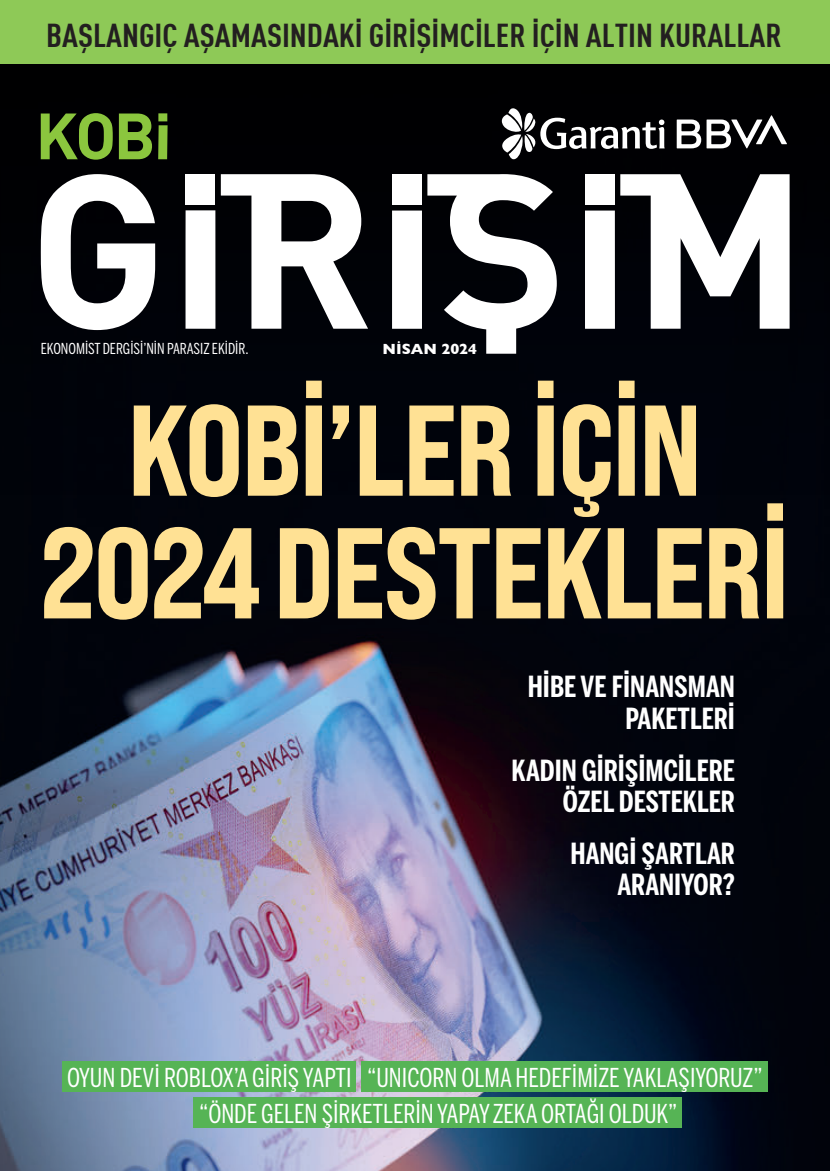
<style>
.page{position:relative;width:830px;height:1171px;background:#fff}
.page>*{position:absolute;margin:0;border:0;box-sizing:border-box;transform-origin:0 0}
.t1{font:128.7px/122.6px "Bebas Neue Pro Exp Eb";letter-spacing:-.02em;color:#ffe194;text-align:center;scale:.9 1}
.t2{font:700 32.4px "DIN Cond";color:#231f20;scale:1.05 1}
.t3{font:700 28.8px/31.5px "Benton Sans Comp";color:#fff;text-align:right}
.t4{font:25.8px "Benton Sans Comp";letter-spacing:-.005em;color:#fff}
.t5{font:15px "Benton Sans Comp";color:#fff}
.t6{font:700 15px "Gill Sans";color:#fff}
</style>
<div class="page">
<img style="left:0;top:585px;width:830px;height:585px">
<div style="left:0;top:0;width:830px;height:585px;background:#00030a"></div>
<div style="left:0;top:0;width:830px;height:64px;background:#8ec957"></div>
<svg style="left:41px;top:113px;width:72px;height:47px"></svg>
<svg style="left:119px;top:113px;width:33px;height:46px"></svg>
<svg style="left:158px;top:113px;width:9px;height:46px"></svg>
<svg style="left:41px;top:174px;width:114px;height:156px"></svg>
<div style="left:185px;top:174px;width:30px;height:30px;background:#fff"></div>
<div style="left:585px;top:174px;width:30px;height:30px;background:#fff"></div>
<svg style="left:221px;top:174px;width:147px;height:154px"></svg>
<div style="left:185px;top:210px;width:30px;height:119px;background:#fff"></div>
<svg style="left:392px;top:174px;width:165px;height:179px"></svg>
<div style="left:585px;top:210px;width:30px;height:119px;background:#fff"></div>
<svg style="left:620px;top:174px;width:169px;height:154px"></svg>
<svg style="left:676px;top:115px;width:111px;height:33px"></svg>
<svg style="left:502px;top:108px;width:162px;height:51px"></svg>
<div style="left:193px;top:1096px;width:489px;height:31px;background:#56b455"></div>
<div style="left:63px;top:1061px;width:293px;height:30px;background:#56b455"></div>
<div style="left:361px;top:1061px;width:406px;height:30px;background:#56b455"></div>
<p class="t2" style="left:46px;top:16px;width:702px">BAŞLANGIÇ AŞAMASINDAKİ GİRİŞİMCİLER İÇİN ALTIN KURALLAR</p>
<p class="t5" style="left:41px;top:339px;width:209px">EKONOMİST DERGİSİ’NİN PARASIZ EKİDİR.</p>
<p class="t6" style="left:382px;top:336px;width:96px">NİSAN 2024</p>
<p class="t1" style="left:40px;top:387px;width:834px">KOBİ’LER İÇİN<br>2024 DESTEKLERİ</p>
<p class="t3" style="left:528px;top:670px;width:209px">HİBE VE FİNANSMAN<br>PAKETLERİ</p>
<p class="t3" style="left:511px;top:754px;width:225px">KADIN GİRİŞİMCİLERE<br>ÖZEL DESTEKLER</p>
<p class="t3" style="left:570px;top:837px;width:166px">HANGİ ŞARTLAR<br>ARANIYOR?</p>
<p class="t4" style="left:67px;top:1062px;width:286px">OYUN DEVİ ROBLOX’A GİRİŞ YAPTI</p>
<p class="t4" style="left:367px;top:1062px;width:397px">“UNICORN OLMA HEDEFİMİZE YAKLAŞIYORUZ”</p>
<p class="t4" style="left:199px;top:1097px;width:479px">“ÖNDE GELEN ŞİRKETLERİN YAPAY ZEKA ORTAĞI OLDUK”</p>
</div>
